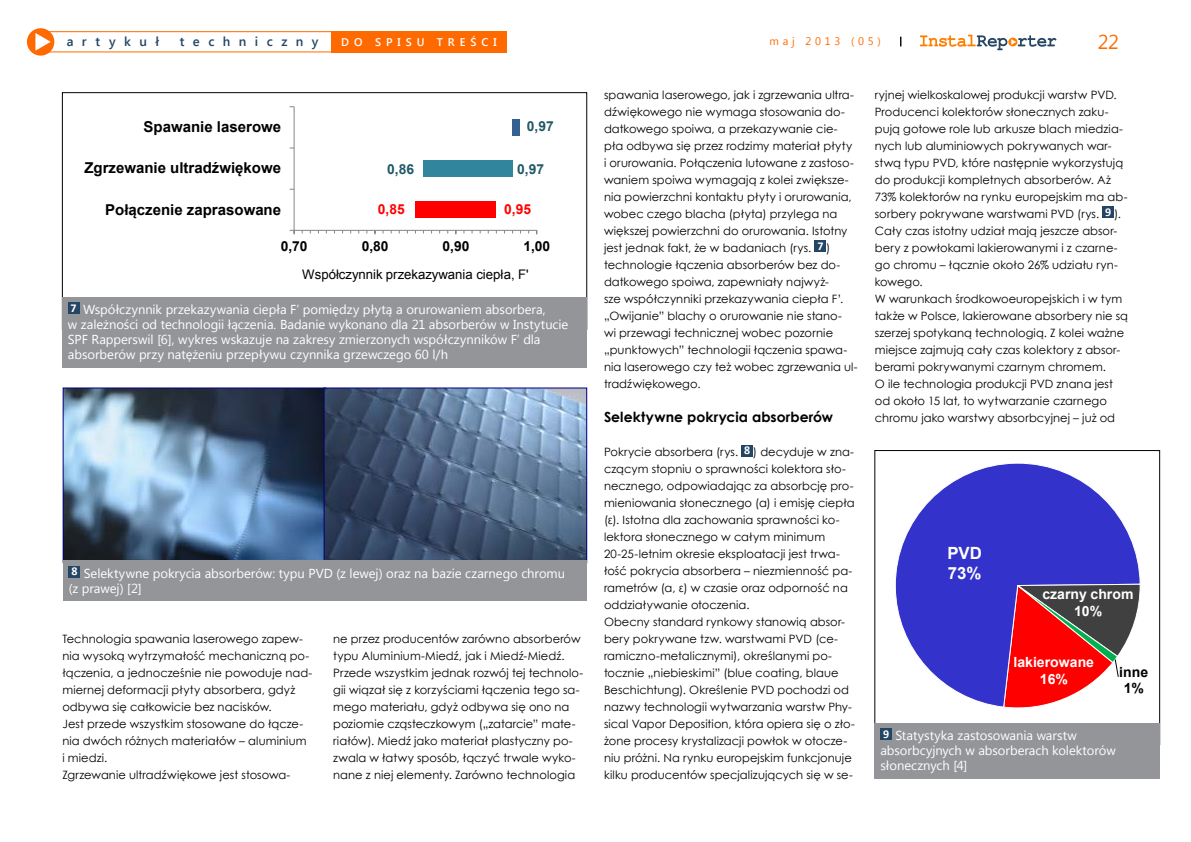
<style>
.page{position:relative;width:1191px;height:842px;background:#fff}
.page>*{position:absolute;margin:0;border:0;box-sizing:border-box;transform-origin:0 0}
.t1{font:20px "Segoe UI";color:#ff6a00}
.t2{font:700 16.8px/19.3px "Arial";color:#fff}
.t3{font:700 15px "Arial";color:#000}
.t4{font:700 14px "Century Gothic";letter-spacing:.005em;color:#000}
.t5{font:700 14px/16.1px "Arial";color:#fff;text-align:center}
.t6{font:700 14px/16.1px "Arial";color:#000;text-align:center}
.t7{font:700 13.8px "Arial";color:#000}
.t8{font:700 13.8px "Arial";color:#215968}
.t9{font:700 13.8px "Arial";color:#f00}
.t10{font:13.2px "Arial";color:#000}
.t11{font:13px/15px "Segoe UI";letter-spacing:-.005em;color:#fff}
.t12{font:600 13px "Segoe UI";letter-spacing:.65em;color:#244564}
.t13{font:11.5px/17px "Century Gothic";letter-spacing:.005em;color:#000}
.t14{font:600 11.1px "Segoe UI";letter-spacing:.445em;color:#fff}
.t15{font:11px "Segoe UI";letter-spacing:.345em;color:#ff6a00}
</style>
<div class="page">
<div style="left:27px;top:28px;width:27px;height:28px;background:#ff6a00;border-radius:50%"></div>
<svg style="left:35px;top:33px;width:16px;height:17px"></svg>
<svg style="left:920px;top:35px;width:136px;height:15px"></svg>
<div style="left:33px;top:31px;width:310px;height:21px;border:1px solid #ff6a00"></div>
<div style="left:331px;top:31px;width:176px;height:21px;background:#ff6a00"></div>
<div style="left:814px;top:241px;width:12px;height:11px;background:#244564"></div>
<div style="left:741px;top:445px;width:12px;height:11px;background:#244564"></div>
<div style="left:1102px;top:207px;width:12px;height:11px;background:#244564"></div>
<svg style="left:289px;top:106px;width:249px;height:129px"></svg>
<img style="left:65px;top:390px;width:259px;height:170px">
<img style="left:326px;top:390px;width:259px;height:170px">
<div style="left:324px;top:388px;width:263px;height:175px;border:1px solid #000080"></div>
<div style="left:62px;top:297px;width:525px;height:71px;background:#939598"></div>
<div style="left:68px;top:303px;width:11px;height:11px;background:#244564"></div>
<div style="left:63px;top:560px;width:524px;height:41px;background:#939598"></div>
<div style="left:69px;top:566px;width:11px;height:12px;background:#244564"></div>
<svg style="left:895px;top:463px;width:245px;height:244px;fill:#33c"></svg>
<svg style="left:1002px;top:583px;width:138px;height:125px"></svg>
<div style="left:874px;top:723px;width:285px;height:56px;background:#939598"></div>
<div style="left:880px;top:729px;width:12px;height:11px;background:#244564"></div>
<p class="t12" style="left:67px;top:32px;width:94px">artykuł</p>
<p class="t12" style="left:180px;top:32px;width:140px">techniczny</p>
<p class="t14" style="left:341px;top:34px;width:157px">do spisu treści</p>
<p class="t15" style="left:769px;top:34px;width:113px">maj 2013 (05)</p>
<h1 class="t1" style="left:1097px;top:28px;width:23px">22</h1>
<h3 class="t3" style="left:144px;top:117px;width:139px">Spawanie laserowe</h3>
<p class="t8" style="left:527px;top:117px;width:28px">0,97</p>
<h3 class="t3" style="left:84px;top:158px;width:198px">Zgrzewanie ultradźwiękowe</h3>
<p class="t8" style="left:387px;top:160px;width:28px">0,86</p>
<p class="t8" style="left:517px;top:160px;width:28px">0,97</p>
<h3 class="t3" style="left:105px;top:199px;width:177px">Połączenie zaprasowane</h3>
<p class="t9" style="left:378px;top:200px;width:28px">0,85</p>
<p class="t9" style="left:504px;top:200px;width:28px">0,95</p>
<p class="t7" style="left:281px;top:237px;width:28px">0,70</p>
<p class="t7" style="left:362px;top:237px;width:28px">0,80</p>
<p class="t7" style="left:442px;top:237px;width:28px">0,90</p>
<p class="t7" style="left:523px;top:237px;width:28px">1,00</p>
<p class="t10" style="left:302px;top:266px;width:228px">Współczynnik przekazywania ciepła, F'</p>
<p class="t11" style="left:68px;top:302px;width:502px"><sup>7</sup> Współczynnik przekazywania ciepła F’ pomiędzy płytą a orurowaniem absorbera,<br>w zależności od technologii łączenia. Badanie wykonano dla 21 absorberów w Instytucie SPF Rapperswil [6], wykres wskazuje na zakresy zmierzonych współczynników F’ dla absorberów przy natężeniu przepływu czynnika grzewczego 60 l/h</p>
<p class="t11" style="left:69px;top:565px;width:498px"><sup>8</sup> Selektywne pokrycia absorberów: typu PVD (z lewej) oraz na bazie czarnego chromu (z prawej) [2]</p>
<p class="t13" style="left:62px;top:630px;width:251px">Technologia spawania laserowego zapew&shy;nia wysoką wytrzymałość mechaniczną po&shy;łączenia, a jednocześnie nie powoduje nad&shy;miernej deformacji płyty absorbera, gdyż odbywa się całkowicie bez nacisków.<br>Jest przede wszystkim stosowane do łącze&shy;nia dwóch różnych materiałów – aluminium<br>i miedzi.<br>Zgrzewanie ultradźwiękowe jest stosowa-</p>
<p class="t13" style="left:333px;top:630px;width:252px">ne przez producentów zarówno absorberów typu Aluminium-Miedź, jak i Miedź-Miedź.<br>Przede wszystkim jednak rozwój tej technolo&shy;gii wiązał się z korzyściami łączenia tego sa&shy;mego materiału, gdyż odbywa się ono na poziomie cząsteczkowym („zatarcie” mate&shy;riałów). Miedź jako materiał plastyczny po&shy;zwala w łatwy sposób, łączyć trwale wyko&shy;nane z niej elementy. Zarówno technologia</p>
<p class="t13" style="left:604px;top:86px;width:255px">spawania laserowego, jak i zgrzewania ultra&shy;dźwiękowego nie wymaga stosowania do&shy;datkowego spoiwa, a przekazywanie cie&shy;pła odbywa się przez rodzimy materiał płyty<br>i orurowania. Połączenia lutowane z zastoso&shy;waniem spoiwa wymagają z kolei zwiększe&shy;nia powierzchni kontaktu płyty i orurowania, wobec czego blacha (płyta) przylega na większej powierzchni do orurowania. Istotny jest jednak fakt, że w badaniach (rys. <sup>7</sup> ) technologie łączenia absorberów bez do&shy;datkowego spoiwa, zapewniały najwyż-<br>sze współczynniki przekazywania ciepła F’. „Owijanie” blachy o orurowanie nie stano-<br>wi przewagi technicznej wobec pozornie „punktowych” technologii łączenia spawa&shy;nia laserowego czy też wobec zgrzewania ul&shy;tradźwiękowego.</p>
<p class="t4" style="left:604px;top:406px;width:231px">Selektywne pokrycia absorberów</p>
<p class="t13" style="left:604px;top:443px;width:252px">Pokrycie absorbera (rys. <sup>8</sup> ) decyduje w zna&shy;czącym stopniu o sprawności kolektora sło&shy;necznego, odpowiadając za absorbcję pro&shy;mieniowania słonecznego (α) i emisję ciepła (ε). Istotna dla zachowania sprawności ko&shy;lektora słonecznego w całym minimum 20-25-letnim okresie eksploatacji jest trwa&shy;łość pokrycia absorbera – niezmienność pa&shy;rametrów (α, ε) w czasie oraz odporność na oddziaływanie otoczenia.<br>Obecny standard rynkowy stanowią absor&shy;bery pokrywane tzw. warstwami PVD (ce&shy;ramiczno-metalicznymi), określanymi po&shy;tocznie „niebieskimi” (blue coating, blaue Beschichtung). Określenie PVD pochodzi od nazwy technologii wytwarzania warstw Phy&shy;sical Vapor Deposition, która opiera się o zło&shy;żone procesy krystalizacji powłok w otocze&shy;niu próżni. Na rynku europejskim funkcjonuje kilku producentów specjalizujących się w se-</p>
<p class="t13" style="left:874px;top:86px;width:255px">ryjnej wielkoskalowej produkcji warstw PVD.<br>Producenci kolektorów słonecznych zaku&shy;pują gotowe role lub arkusze blach miedzia&shy;nych lub aluminiowych pokrywanych war&shy;stwą typu PVD, które następnie wykorzystują do produkcji kompletnych absorberów. Aż 73% kolektorów na rynku europejskim ma ab&shy;sorbery pokrywane warstwami PVD (rys. <sup>9</sup> ).<br>Cały czas istotny udział mają jeszcze absor&shy;bery z powłokami lakierowanymi i z czarne&shy;go chromu – łącznie około 26% udziału ryn&shy;kowego.<br>W warunkach środkowoeuropejskich i w tym także w Polsce, lakierowane absorbery nie są szerzej spotykaną technologią. Z kolei ważne miejsce zajmują cały czas kolektory z absor&shy;berami pokrywanymi czarnym chromem.<br>O ile technologia produkcji PVD znana jest od około 15 lat, to wytwarzanie czarnego chromu jako warstwy absorbcyjnej – już od</p>
<h2 class="t2" style="left:947px;top:544px;width:36px">PVD<br>73%</h2>
<p class="t5" style="left:1042px;top:587px;width:93px">czarny chrom<br>10%</p>
<p class="t5" style="left:1013px;top:655px;width:82px">lakierowane<br>16%</p>
<p class="t6" style="left:1119px;top:664px;width:30px">inne<br>1%</p>
<p class="t11" style="left:880px;top:727px;width:237px"><sup>9</sup> Statystyka zastosowania warstw absorbcyjnych w absorberach kolektorów słonecznych [4]</p>
</div>
